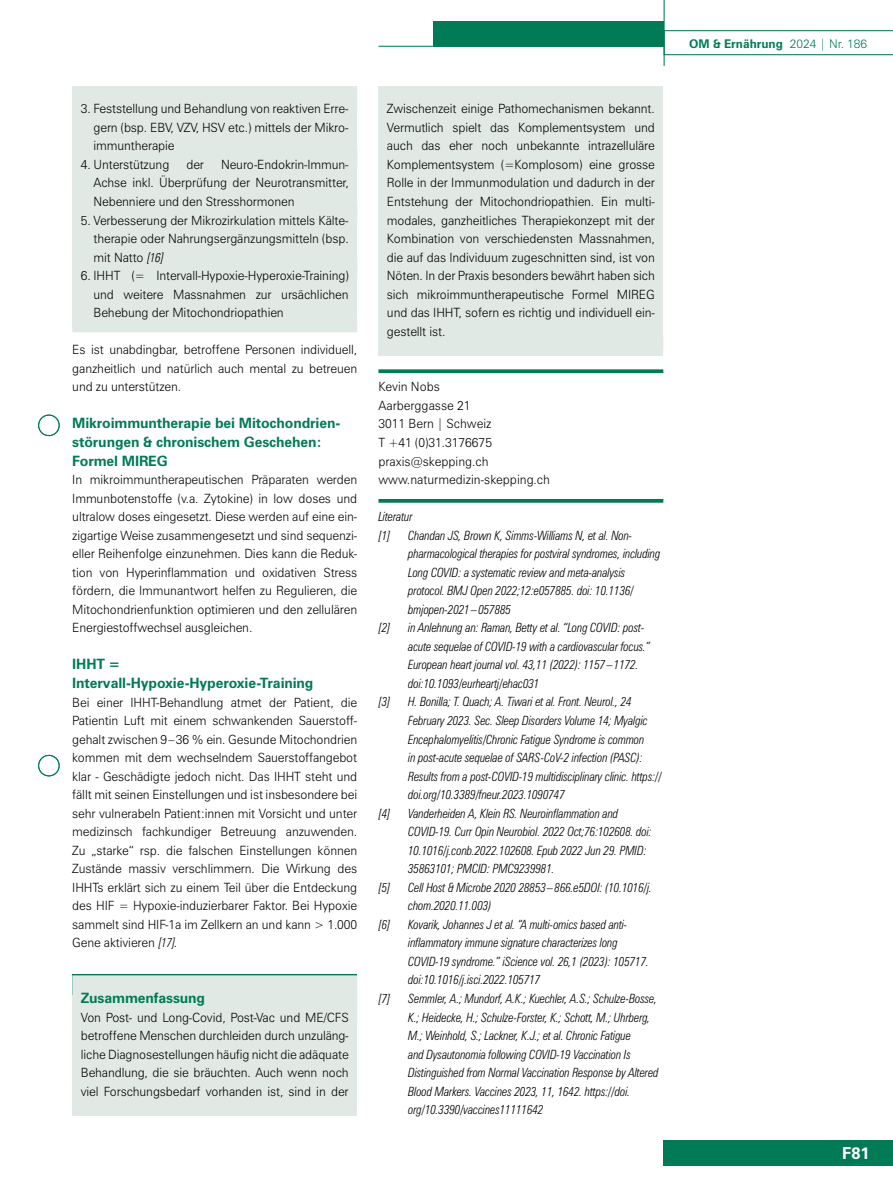
<style>
.page{position:relative;width:893px;height:1191px;background:#fff}
.page>*{position:absolute;margin:0;border:0;box-sizing:border-box;transform-origin:0 0}
.t1{font:700 16.5px "Zurich BT";color:#fff}
.t2{font:700 14.25px/18.6px "Zurich BT";letter-spacing:-.01em;color:#007b55}
.t3{font:300 12.75px/18.6px "Zurich BT";letter-spacing:-.01em;color:#000;text-align:justify;scale:.95 1}
.t4{font:italic 300 condensed 12.75px/18.6px "Zurich BT";letter-spacing:-.01em;color:#000;scale:.95 1}
.t5{font:700 12px "Zurich BT";color:#007b55}
.s1{font-family:"Univers";font-style:italic;font-stretch:condensed}
.s2{font-weight:300}
</style>
<div class="page">
<svg style="left:665px;top:30px;width:228px;height:25px"></svg>
<div style="left:434px;top:21px;width:230px;height:26px;background:#007b55"></div>
<hr style="left:664px;top:0;width:1px;height:66px;background:#007b55">
<hr style="left:378px;top:46px;width:58px;height:1px;background:#007b55">
<div style="left:72px;top:86px;width:285px;height:240px;background:#e0e9e3"></div>
<div style="left:378px;top:87px;width:285px;height:269px;background:#e0e9e3"></div>
<svg style="left:378px;top:369px;width:285px;height:4px"></svg>
<svg style="left:378px;top:499px;width:285px;height:4px"></svg>
<div style="left:72px;top:317px;width:285px;height:15px;background:#e0e9e3"></div>
<div style="left:72px;top:974px;width:285px;height:32px;background:#007b55"></div>
<div style="left:72px;top:975px;width:285px;height:28px;background:#e0e9e3"></div>
<div style="left:72px;top:995px;width:285px;height:120px;background:#e0e9e3"></div>
<div style="left:663px;top:1140px;width:230px;height:25px;background:#007b55"></div>
<div style="left:38px;top:415px;width:22px;height:21px;border:1px solid #007b55;border-radius:50%"></div>
<div style="left:38px;top:755px;width:22px;height:21px;border:1px solid #007b55;border-radius:50%"></div>
<p class="t3" style="left:94px;top:99px;width:270px;text-indent:-13px">3. Feststellung und Behandlung von reaktiven Erre&shy;gern (bsp. EBV, VZV, HSV etc.) mittels der Mikro&shy;immuntherapie</p>
<p class="t3" style="left:81px;top:155px;width:95px">4. Unterstützung</p>
<p class="t3" style="left:186px;top:155px;width:20px">der</p>
<p class="t3" style="left:94px;top:155px;width:270px;text-indent:128px">Neuro-Endokrin-Immun-Achse inkl. Überprüfung der Neurotransmitter, Nebenniere und den Stresshormonen</p>
<p class="t3" style="left:94px;top:211px;width:270px;text-indent:-13px">5. Verbesserung der Mikrozirkulation mittels Kälte&shy;therapie oder Nahrungsergänzungsmitteln (bsp. mit Natto <span class="s1">[16]</span></p>
<p class="t3" style="left:94px;top:266px;width:270px;text-indent:-13px">6. IHHT (= Intervall-Hypoxie-Hyperoxie-Training) und weitere Massnahmen zur ursächlichen Behebung der Mitochondriopathien</p>
<p class="t3" style="left:72px;top:340px;width:301px">Es ist unabdingbar, betroffene Personen individuell, ganzheitlich und natürlich auch mental zu betreuen und zu unterstützen.</p>
<p class="t2" style="left:72px;top:414px;width:268px">Mikroimmuntherapie bei Mitochondrien&shy;störungen &amp; chronischem Geschehen:<br>Formel MIREG</p>
<p class="t3" style="left:72px;top:470px;width:301px">In mikroimmuntherapeutischen Präparaten werden Immunbotenstoffe (v.a. Zytokine) in low doses und ultralow doses eingesetzt. Diese werden auf eine ein&shy;zigartige Weise zusammengesetzt und sind sequenzi&shy;eller Reihenfolge einzunehmen. Dies kann die Reduk&shy;tion von Hyperinflammation und oxidativen Stress fördern, die Immunantwort helfen zu Regulieren, die Mitochondrienfunktion optimieren und den zellulären Energiestoffwechsel ausgleichen.</p>
<p class="t2" style="left:72px;top:655px;width:243px">IHHT =<br>Intervall-Hypoxie-Hyperoxie-Training</p>
<p class="t3" style="left:72px;top:692px;width:301px">Bei einer IHHT-Behandlung atmet der Patient, die Patientin Luft mit einem schwankenden Sauerstoff&shy;gehalt zwischen 9–36 % ein. Gesunde Mitochondrien kommen mit dem wechselndem Sauerstoffangebot klar - Geschädigte jedoch nicht. Das IHHT steht und fällt mit seinen Einstellungen und ist insbesondere bei sehr vulnerabeln Patient:innen mit Vorsicht und unter medizinsch fachkundiger Betreuung anzuwenden.<br>Zu „starke“ rsp. die falschen Einstellungen können Zustände massiv verschlimmern. Die Wirkung des IHHTs erklärt sich zu einem Teil über die Entdeckung des HIF = Hypoxie-induzierbarer Faktor. Bei Hypoxie sammelt sind HIF-1a im Zellkern an und kann &gt; 1.000<br>Gene aktivieren <span class="s1">[17]</span>.</p>
<p class="t2" style="left:81px;top:988px;width:126px">Zusammenfassung</p>
<p class="t3" style="left:81px;top:1007px;width:284px">Von Post- und Long-Covid, Post-Vac und ME/CFS betroffene Menschen durchleiden durch unzuläng&shy;liche Diagnosestellungen häufig nicht die adäquate Behandlung, die sie bräuchten. Auch wenn noch viel Forschungsbedarf vorhanden ist, sind in der</p>
<p class="t3" style="left:387px;top:99px;width:283px">Zwischenzeit einige Pathomechanismen bekannt.<br>Vermutlich spielt das Komplementsystem und auch das eher noch unbekannte intrazelluläre Komplementsystem (=Komplosom) eine grosse Rolle in der Immunmodulation und dadurch in der Entstehung der Mitochondriopathien. Ein multi&shy;modales, ganzheitliches Therapiekonzept mit der Kombination von verschiedensten Massnahmen, die auf das Individuum zugeschnitten sind, ist von Nöten. In der Praxis besonders bewährt haben sich sich mikroimmuntherapeutische Formel MIREG und das IHHT, sofern es richtig und individuell ein&shy;gestellt ist.</p>
<p class="t3" style="left:378px;top:377px;width:182px;text-align:left">Kevin Nobs<br>Aarberggasse 21<br>3011 Bern | Schweiz<br>T +41 (0)31.3176675 praxis@skepping.ch www.naturmedizin-skepping.ch</p>
<p class="t4" style="left:378px;top:507px;width:37px">Literatur [1]</p>
<p class="t4" style="left:408px;top:526px;width:267px">Chandan JS, Brown K, Simms-Williams N, et al. Non&shy;pharmacological therapies for postviral syndromes, including Long COVID: a systematic review and meta-analysis protocol. BMJ Open 2022;12:e057885. doi: 10.1136/ bmjopen-2021–057885</p>
<p class="t4" style="left:378px;top:618px;width:14px">[2]</p>
<p class="t4" style="left:408px;top:618px;width:256px">in Anlehnung an: Raman, Betty et al. “Long COVID: post&shy;acute sequelae of COVID-19 with a cardiovascular focus.” European heart journal vol. 43,11 (2022): 1157–1172. doi:10.1093/eurheartj/ehac031</p>
<p class="t4" style="left:378px;top:692px;width:14px">[3]</p>
<p class="t4" style="left:408px;top:692px;width:268px">H. Bonilla; T. Quach; A. Tiwari et al. Front. Neurol., 24<br>February 2023. Sec. Sleep Disorders Volume 14; Myalgic Encephalomyelitis/Chronic Fatigue Syndrome is common<br>in post-acute sequelae of SARS-CoV-2 infection (PASC):<br>Results from a post-COVID-19 multidisciplinary clinic. https:// doi.org/10.3389/fneur.2023.1090747</p>
<p class="t4" style="left:378px;top:803px;width:14px">[4]</p>
<p class="t4" style="left:408px;top:803px;width:258px">Vanderheiden A, Klein RS. Neuroinflammation and COVID-19. Curr Opin Neurobiol. 2022 Oct;76:102608. doi:<br>10.1016/j.conb.2022.102608. Epub 2022 Jun 29. PMID:<br>35863101; PMCID: PMC9239981.</p>
<p class="t4" style="left:378px;top:878px;width:14px">[5]</p>
<p class="t4" style="left:408px;top:878px;width:258px">Cell Host &amp; Microbe 2020 28853–866.e5DOI: (10.1016/j. chom.2020.11.003)</p>
<p class="t4" style="left:378px;top:915px;width:14px">[6]</p>
<p class="t4" style="left:408px;top:915px;width:255px">Kovarik, Johannes J et al. “A multi-omics based anti&shy;inflammatory immune signature characterizes long COVID-19 syndrome.” iScience vol. 26,1 (2023): 105717. doi:10.1016/j.isci.2022.105717</p>
<p class="t4" style="left:378px;top:989px;width:14px">[7]</p>
<p class="t4" style="left:408px;top:989px;width:265px">Semmler, A.; Mundorf, A.K.; Kuechler, A.S.; Schulze-Bosse, K.; Heidecke, H.; Schulze-Forster, K.; Schott, M.; Uhrberg, M.; Weinhold, S.; Lackner, K.J.; et al. Chronic Fatigue<br>and Dysautonomia following COVID-19 Vaccination Is Distinguished from Normal Vaccination Response by Altered Blood Markers. Vaccines 2023, 11, 1642. https://doi. org/10.3390/vaccines11111642</p>
<p class="t5" style="left:689px;top:36px;width:180px">OM &amp; Ernährung <span class="s2">2024 | Nr. 186</span></p>
<p class="t1" style="left:842px;top:1143px;width:29px">F81</p>
</div>
